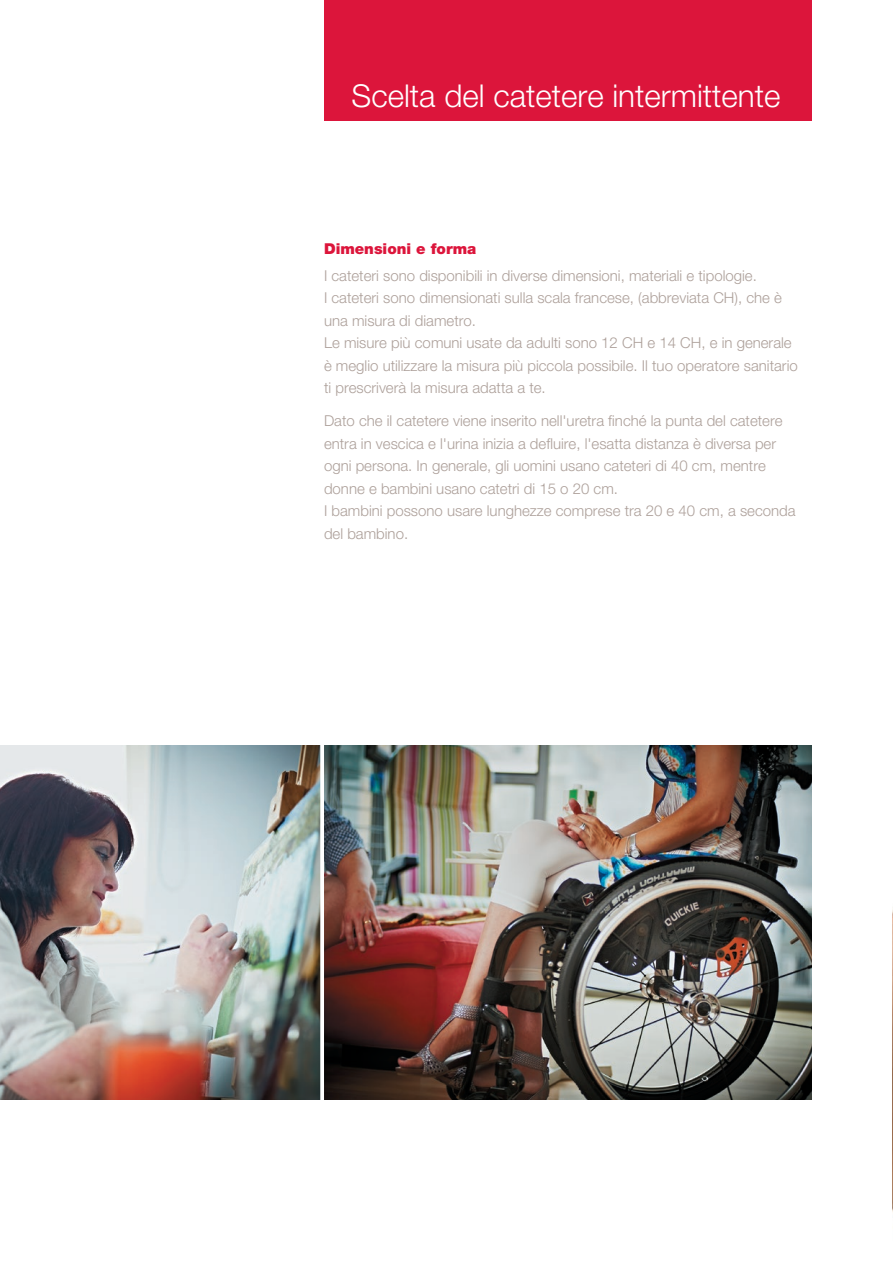
<style>
.page{position:relative;width:893px;height:1263px;background:#fff}
.page>*{position:absolute;margin:0;border:0;box-sizing:border-box;transform-origin:0 0}
.t1{font:300 31.5px "Helvetica Neue LT Std";color:#fff}
.t2{font:300 15px/22.5px "Helvetica Neue LT Std";color:#ada09a}
.t3{font:900 15px "Helvetica Neue LT Std";color:#dc153b}
</style>
<div class="page">
<div style="left:324px;top:0;width:487px;height:121px;background:#dc153b"></div>
<img style="left:0;top:746px;width:320px;height:354px">
<img style="left:324px;top:746px;width:487px;height:354px">
<svg style="left:320px;top:745px;width:1px;height:355px"></svg>
<img style="left:892px;top:328px;width:1px;height:935px">
<h1 class="t1" style="left:352px;top:77px;width:430px">Scelta del catetere intermittente</h1>
<p class="t3" style="left:324px;top:239px;width:154px">Dimensioni e forma</p>
<p class="t2" style="left:324px;top:264px;width:475px">I cateteri sono disponibili in diverse dimensioni, materiali e tipologie.<br>I cateteri sono dimensionati sulla scala francese, (abbreviata CH), che è una misura di diametro.<br>Le misure più comuni usate da adulti sono 12 CH e 14 CH, e in generale è meglio utilizzare la misura più piccola possibile. Il tuo operatore sanitario ti prescriverà la misura adatta a te.</p>
<p class="t2" style="left:324px;top:409px;width:473px">Dato che il catetere viene inserito nell'uretra finché la punta del catetere entra in vescica e l'urina inizia a defluire, l'esatta distanza è diversa per ogni persona. In generale, gli uomini usano cateteri di 40 cm, mentre donne e bambini usano catetri di 15 o 20 cm.<br>I bambini possono usare lunghezze comprese tra 20 e 40 cm, a seconda del bambino.</p>
</div>
